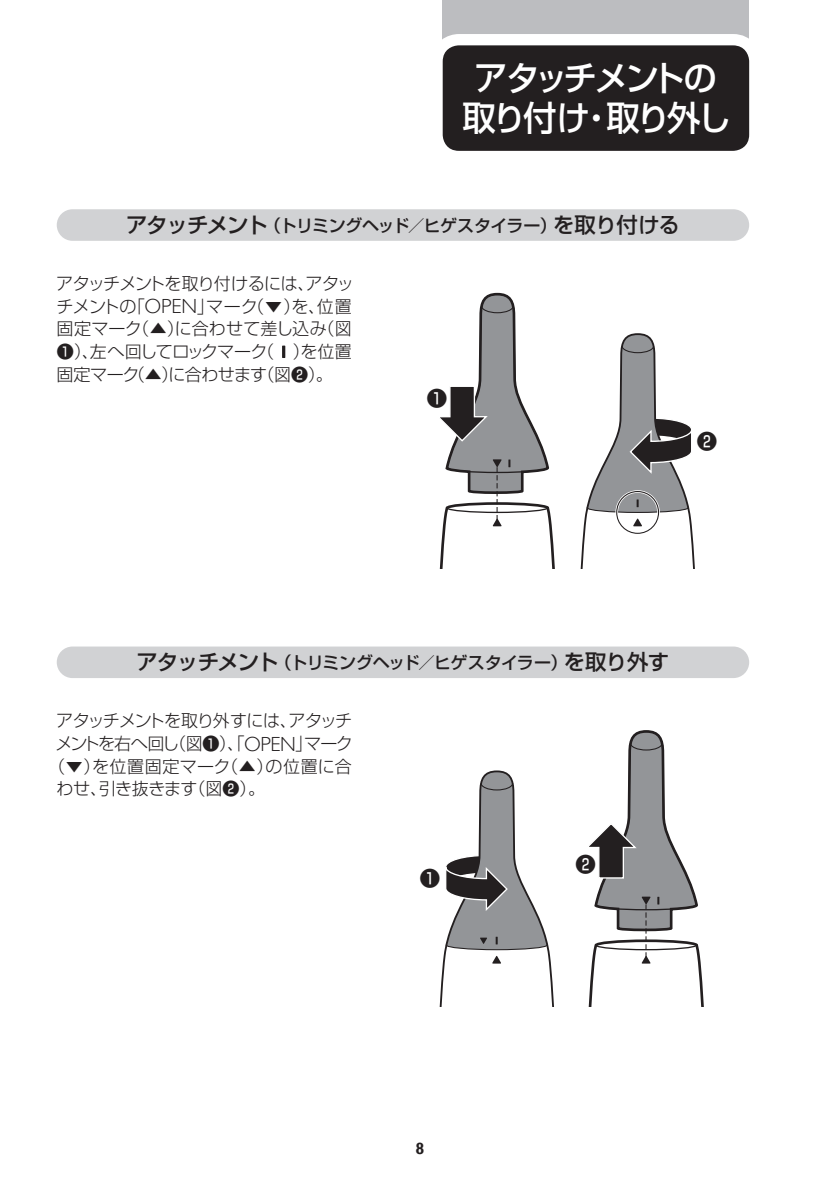
<style>
.page{position:relative;width:840px;height:1191px;background:#fff}
.page>*{position:absolute;margin:0;border:0;box-sizing:border-box;transform-origin:0 0}
.t1{font:500 34.4px/39.6px "Shin Go Pro";letter-spacing:-.095em;color:#fff;text-align:center}
.t2{font:500 20.4px "Shin Go Pro";color:#231f20}
.t3{font:300 17.2px/22.8px "Shin Go Pro";letter-spacing:-.03em;color:#231f20;text-align:justify}
.t4{font:500 17.2px "Shin Go Pro";letter-spacing:-.035em;color:#231f20}
.t5{font:300 17.2px "Shin Go Pro";letter-spacing:-.085em;color:#231f20}
.t6{font:300 17.2px "Shin Go Pro";letter-spacing:-.06em;color:#231f20}
.t7{font:300 17.2px "Shin Go Pro";letter-spacing:.02em;color:#231f20}
.t8{font:700 16.4px "Gill Sans Alt One WGL";color:#231f20}
.s1{font-size:21.2px}
.s2{font-family:"Gill Sans Alt One WGL Light";font-weight:400;font-size:20.4px}
.s3{font-weight:500}
</style>
<div class="page">
<div style="left:57px;top:646px;width:691px;height:32px;background:#d1d2d4;border-radius:16px"></div>
<div style="left:57px;top:209px;width:691px;height:32px;background:#d1d2d4;border-radius:16px"></div>
<svg style="left:282px;top:345px;width:3px;height:13px"></svg>
<svg style="left:439px;top:292px;width:116px;height:277px"></svg>
<svg style="left:580px;top:333px;width:115px;height:236px"></svg>
<div style="left:615px;top:490px;width:44px;height:44px;border:3px solid #fff;border-radius:50%"></div>
<div style="left:616px;top:491px;width:42px;height:43px;border:1px solid #231f20;border-radius:50%"></div>
<svg style="left:588px;top:730px;width:116px;height:276px"></svg>
<svg style="left:439px;top:770px;width:115px;height:236px"></svg>
<div style="left:428px;top:391px;width:17px;height:16px;background:#fff;border-radius:50%"></div>
<div style="left:577px;top:856px;width:16px;height:16px;background:#fff;border-radius:50%"></div>
<div style="left:442px;top:0;width:306px;height:84px;background:#bcbdc0"></div>
<div style="left:437px;top:40px;width:317px;height:116px;background:#231f20;border-radius:22px"></div>
<div style="left:431px;top:34px;width:329px;height:128px;border:11px solid #fff;border-radius:22px"></div>
<h1 class="t1" style="left:462px;top:54px;width:270px">アタッチメントの取り付け・取り外し</h1>
<p class="t4" style="left:126px;top:211px;width:555px"><span class="s1">アタッチメント</span>（トリミングヘッド／ヒゲスタイラー）<span class="s1">を取り付ける</span></p>
<p class="t3" style="left:56px;top:270px;width:299px">アタッチメントを取り付けるには、アタッチメントの「<span class="s2">OPEN</span>」マーク（▼）を、位置固定マーク（▲）に合わせて差し込み（図<span class="s3">❶</span>）、左へ回してロックマーク（ ）を位置固定マーク（▲）に合わせます（図<span class="s3">❷</span>）。</p>
<p class="t2" style="left:426px;top:382px;width:22px">❶</p>
<p class="t2" style="left:696px;top:424px;width:22px">❷</p>
<p class="t4" style="left:136px;top:648px;width:534px"><span class="s1">アタッチメント</span>（トリミングヘッド／ヒゲスタイラー）<span class="s1">を取り外す</span></p>
<p class="t6" style="left:56px;top:706px;width:297px">アタッチメントを取り外すには、アタッチ</p>
<p class="t5" style="left:56px;top:729px;width:299px">メントを右へ回し（図<span class="s3">❶</span>）、「<span class="s2">OPEN</span>」マーク</p>
<p class="t7" style="left:48px;top:752px;width:305px">（▼）を位置固定マーク（▲）の位置に合</p>
<p class="t3" style="left:56px;top:775px;width:210px">わせ、引き抜きます（図<span class="s3">❷</span>）。</p>
<p class="t2" style="left:420px;top:861px;width:22px">❶</p>
<p class="t2" style="left:575px;top:847px;width:22px">❷</p>
<p class="t8" style="left:415px;top:1137px;width:10px">8</p>
</div>
